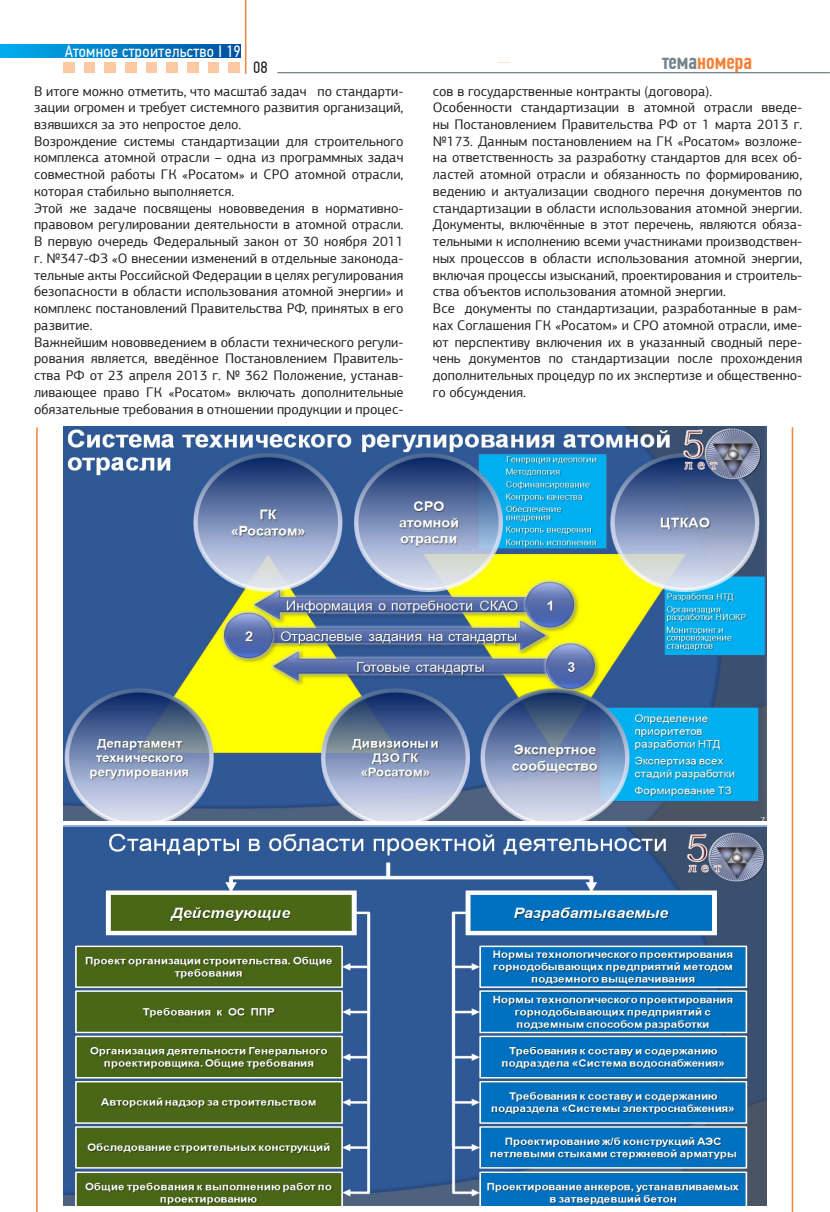
<style>
.page{position:relative;width:830px;height:1212px;background:#fff}
.page>*{position:absolute;margin:0;border:0;box-sizing:border-box;transform-origin:0 0}
.t1{font:500 22.5px "PF Din Text Comp Pro";color:#f4823a}
.t2{font:16.5px "PF Din Text Cond Pro";letter-spacing:.02em;color:#fff}
.t3{font:16.5px "PF Din Text Cond Pro";color:#231f20}
.t4{font:13.95px/16.8px "PF Agora Sans Pro";color:#231f20;text-align:justify}
.s1{color:#73848c}
</style>
<div class="page">
<div style="left:84px;top:62px;width:11px;height:11px;background:#fcc9a4"></div>
<div style="left:105px;top:62px;width:11px;height:11px;background:#fcc9a4"></div>
<div style="left:146px;top:62px;width:11px;height:11px;background:#fcc9a4"></div>
<div style="left:167px;top:62px;width:11px;height:11px;background:#fcc9a4"></div>
<div style="left:208px;top:62px;width:11px;height:11px;background:#fcc9a4"></div>
<svg style="left:1px;top:45px;width:240px;height:12px;background:#007ec5"></svg>
<div style="left:63px;top:62px;width:11px;height:11px;background:#fcc9a4"></div>
<div style="left:104px;top:62px;width:11px;height:11px;background:#fcc9a4"></div>
<div style="left:125px;top:62px;width:11px;height:11px;background:#fcc9a4"></div>
<div style="left:166px;top:62px;width:11px;height:11px;background:#fcc9a4"></div>
<div style="left:187px;top:62px;width:11px;height:11px;background:#fcc9a4"></div>
<div style="left:228px;top:62px;width:11px;height:11px;background:#fcc9a4"></div>
<hr style="left:245px;top:0;width:1px;height:74px;background:#f4823a">
<hr style="left:277px;top:72px;width:552px;height:1px;background:#73848c">
<img style="left:64px;top:427px;width:701px;height:394px">
<img style="left:64px;top:825px;width:701px;height:380px">
<hr style="left:791px;top:427px;width:1px;height:785px;background:#f4823a">
<hr style="left:36px;top:427px;width:2px;height:785px;background:#f4823a">
<p class="t2" style="left:65px;top:42px;width:177px">Атомное строительство I 19</p>
<p class="t3" style="left:253px;top:58px;width:16px">08</p>
<p class="t1" style="left:662px;top:48px;width:91px"><span class="s1">тема</span>номера</p>
<p class="t4" style="left:34px;top:82px;width:371px">В итоге можно отметить, что масштаб задач по стандарти&shy;зации огромен и требует системного развития организаций, взявшихся за это непростое дело.</p>
<p class="t4" style="left:34px;top:133px;width:371px">Возрождение системы стандартизации для строительного комплекса атомной отрасли – одна из программных задач совместной работы ГК «Росатом» и СРО атомной отрасли, которая стабильно выполняется.</p>
<p class="t4" style="left:34px;top:200px;width:371px">Этой же задаче посвящены нововведения в нормативно&shy;правовом регулировании деятельности в атомной отрасли.<br>В первую очередь Федеральный закон от 30 ноября 2011 г. №347-ФЗ «О внесении изменений в отдельные законода&shy;тельные акты Российской Федерации в целях регулирования безопасности в области использования атомной энергии» и комплекс постановлений Правительства РФ, принятых в его развитие.</p>
<p class="t4" style="left:34px;top:333px;width:371px">Важнейшим нововведением в области технического регули&shy;рования является, введённое Постановлением Правитель&shy;ства РФ от 23 апреля 2013 г. № 362 Положение, устанав&shy;ливающее право ГК «Росатом» включать дополнительные обязательные требования в отношении продукции и процес-</p>
<p class="t4" style="left:432px;top:82px;width:281px">сов в государственные контракты (договора).</p>
<p class="t4" style="left:432px;top:99px;width:371px">Особенности стандартизации в атомной отрасли введе&shy;ны Постановлением Правительства РФ от 1 марта 2013 г. №173. Данным постановлением на ГК «Росатом» возложе&shy;на ответственность за разработку стандартов для всех об&shy;ластей атомной отрасли и обязанность по формированию, ведению и актуализации сводного перечня документов по стандартизации в области использования атомной энергии.<br>Документы, включённые в этот перечень, являются обяза&shy;тельными к исполнению всеми участниками производствен&shy;ных процессов в области использования атомной энергии, включая процессы изысканий, проектирования и строитель&shy;ства объектов использования атомной энергии.</p>
<p class="t4" style="left:432px;top:300px;width:371px">Все документы по стандартизации, разработанные в рам&shy;ках Соглашения ГК «Росатом» и СРО атомной отрасли, име&shy;ют перспективу включения их в указанный сводный пере&shy;чень документов по стандартизации после прохождения дополнительных процедур по их экспертизе и общественно&shy;го обсуждения.</p>
</div>
